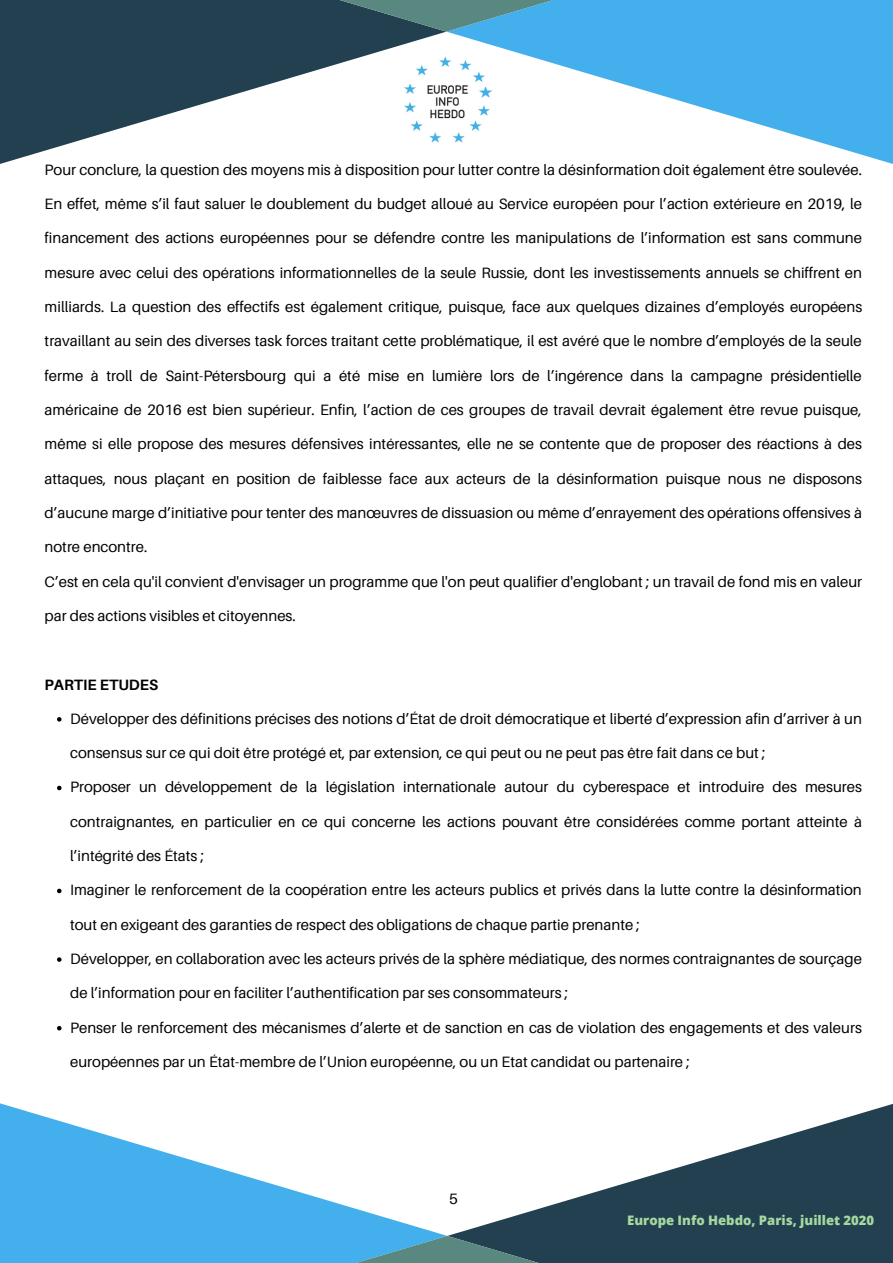
<style>
.page{position:relative;width:893px;height:1263px;background:#fff}
.page>*{position:absolute;margin:0;border:0;box-sizing:border-box;transform-origin:0 0}
.t1{font:15px "Aileron";color:#000}
.t2{font:700 15px "Aileron";color:#000}
.t3{font:800 13.12px "Open Sans";color:#a6d8a0}
</style>
<div class="page">
<svg style="left:0;top:83px;width:273px;height:81px"></svg>
<svg style="left:620px;top:83px;width:273px;height:81px"></svg>
<svg style="left:447px;top:1104px;width:446px;height:159px;fill:#224050"></svg>
<svg style="left:0;top:1103px;width:447px;height:160px;fill:#43afec"></svg>
<svg style="left:232px;top:1236px;width:430px;height:27px;background:#3b7b98"></svg>
<svg style="left:57px;top:717px;width:5px;height:5px"></svg>
<svg style="left:57px;top:786px;width:5px;height:4px"></svg>
<svg style="left:57px;top:889px;width:5px;height:4px"></svg>
<svg style="left:57px;top:957px;width:5px;height:5px"></svg>
<svg style="left:57px;top:1026px;width:5px;height:4px"></svg>
<img style="left:404px;top:83px;width:88px;height:60px">
<svg style="left:0;top:0;width:893px;height:83px;background:#4c88a8"></svg>
<p class="t1" style="left:45px;top:160px;width:819px">Pour conclure, la question des moyens mis à disposition pour lutter contre la désinformation doit également être soulevée.</p>
<p class="t1" style="left:45px;top:195px;width:819px">En effet, même s’il faut saluer le doublement du budget alloué au Service européen pour l’action extérieure en 2019, le</p>
<p class="t1" style="left:45px;top:229px;width:819px">financement des actions européennes pour se défendre contre les manipulations de l’information est sans commune</p>
<p class="t1" style="left:45px;top:263px;width:819px">mesure avec celui des opérations informationnelles de la seule Russie, dont les investissements annuels se chiffrent en</p>
<p class="t1" style="left:45px;top:297px;width:819px">milliards. La question des effectifs est également critique, puisque, face aux quelques dizaines d’employés européens</p>
<p class="t1" style="left:45px;top:332px;width:818px">travaillant au sein des diverses task forces traitant cette problématique, il est avéré que le nombre d’employés de la seule</p>
<p class="t1" style="left:45px;top:366px;width:818px">ferme à troll de Saint-Pétersbourg qui a été mise en lumière lors de l’ingérence dans la campagne présidentielle</p>
<p class="t1" style="left:45px;top:400px;width:818px">américaine de 2016 est bien supérieur. Enfin, l’action de ces groupes de travail devrait également être revue puisque,</p>
<p class="t1" style="left:45px;top:435px;width:819px">même si elle propose des mesures défensives intéressantes, elle ne se contente que de proposer des réactions à des</p>
<p class="t1" style="left:45px;top:469px;width:819px">attaques, nous plaçant en position de faiblesse face aux acteurs de la désinformation puisque nous ne disposons</p>
<p class="t1" style="left:45px;top:503px;width:819px">d’aucune marge d’initiative pour tenter des manœuvres de dissuasion ou même d’enrayement des opérations offensives à</p>
<p class="t1" style="left:45px;top:538px;width:104px">notre encontre.</p>
<p class="t1" style="left:45px;top:572px;width:819px">C’est en cela qu'il convient d'envisager un programme que l'on peut qualifier d'englobant ; un travail de fond mis en valeur</p>
<p class="t1" style="left:45px;top:606px;width:253px">par des actions visibles et citoyennes.</p>
<p class="t2" style="left:45px;top:675px;width:115px">PARTIE ETUDES</p>
<p class="t1" style="left:70px;top:709px;width:793px">Développer des définitions précises des notions d’État de droit démocratique et liberté d’expression afin d’arriver à un</p>
<p class="t1" style="left:70px;top:744px;width:697px">consensus sur ce qui doit être protégé et, par extension, ce qui peut ou ne peut pas être fait dans ce but ;</p>
<p class="t1" style="left:70px;top:778px;width:793px">Proposer un développement de la législation internationale autour du cyberespace et introduire des mesures</p>
<p class="t1" style="left:70px;top:812px;width:793px">contraignantes, en particulier en ce qui concerne les actions pouvant être considérées comme portant atteinte à</p>
<p class="t1" style="left:70px;top:846px;width:135px">l’intégrité des États ;</p>
<p class="t1" style="left:70px;top:881px;width:793px">Imaginer le renforcement de la coopération entre les acteurs publics et privés dans la lutte contre la désinformation</p>
<p class="t1" style="left:70px;top:915px;width:571px">tout en exigeant des garanties de respect des obligations de chaque partie prenante ;</p>
<p class="t1" style="left:70px;top:949px;width:793px">Développer, en collaboration avec les acteurs privés de la sphère médiatique, des normes contraignantes de sourçage</p>
<p class="t1" style="left:70px;top:984px;width:499px">de l’information pour en faciliter l’authentification par ses consommateurs ;</p>
<p class="t1" style="left:70px;top:1018px;width:793px">Penser le renforcement des mécanismes d’alerte et de sanction en cas de violation des engagements et des valeurs</p>
<p class="t1" style="left:70px;top:1052px;width:621px">européennes par un État-membre de l’Union européenne, ou un Etat candidat ou partenaire ;</p>
<p class="t1" style="left:449px;top:1190px;width:10px">5</p>
<p class="t3" style="left:627px;top:1210px;width:249px">Europe Info Hebdo, Paris, juillet 2020</p>
</div>
